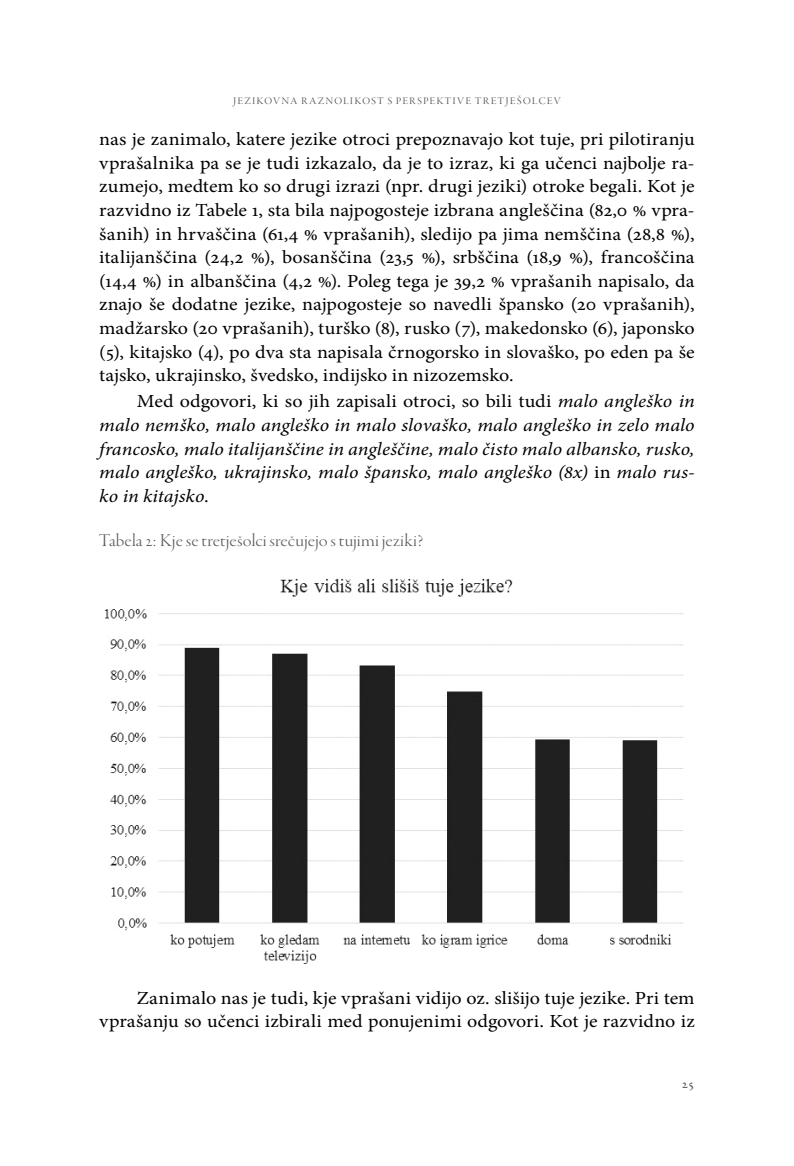
<style>
.page{position:relative;width:794px;height:1166px;background:#fff}
.page>*{position:absolute;margin:0;border:0;box-sizing:border-box;transform-origin:0 0}
.t1{font:18.55px/23.6px "Minion Pro";color:#000;text-align:justify;scale:1.08 1}
.t2{font:italic 18.55px/23.6px "Minion Pro";color:#000;text-align:justify;scale:1.08 1}
.t3{font:18.55px "Garamond Premr Pro Lt Disp";letter-spacing:-.04em;color:#58595b;scale:1.08 1}
.t4{font:14px "Garamond Premr Pro Lt Disp";letter-spacing:.075em;color:#58595b}
.t5{font:500 13.47px "Garamond Premr Pro";color:#58595b;scale:1.08 1}
.s1{font-style:normal}
</style>
<div class="page">
<img style="left:104px;top:578px;width:580px;height:386px">
<p class="t4" style="left:233px;top:92px;width:329px">jezikovna raznolikost s perspektive tretješolcev</p>
<p class="t1" style="left:99px;top:127px;width:553px">nas je zanimalo, katere jezike otroci prepoznavajo kot tuje, pri pilotiranju vprašalnika pa se je tudi izkazalo, da je to izraz, ki ga učenci najbolje ra&shy;zumejo, medtem ko so drugi izrazi (npr. drugi jeziki) otroke begali. Kot je razvidno iz Tabele 1, sta bila najpogosteje izbrana angleščina (82,0 % vpra&shy;šanih) in hrvaščina (61,4 % vprašanih), sledijo pa jima nemščina (28,8 %), italijanščina (24,2 %), bosanščina (23,5 %), srbščina (18,9 %), francoščina (14,4 %) in albanščina (4,2 %). Poleg tega je 39,2 % vprašanih napisalo, da znajo še dodatne jezike, najpogosteje so navedli špansko (20 vprašanih), madžarsko (20 vprašanih), turško (8), rusko (7), makedonsko (6), japonsko (5), kitajsko (4), po dva sta napisala črnogorsko in slovaško, po eden pa še tajsko, ukrajinsko, švedsko, indijsko in nizozemsko.</p>
<p class="t2" style="left:99px;top:390px;width:553px;text-indent:38px"><span class="s1">Med odgovori, ki so jih zapisali otroci, so bili tudi</span> malo angleško in malo nemško, malo angleško in malo slovaško, malo angleško in zelo malo francosko, malo italijanščine in angleščine, malo čisto malo albansko, rusko, malo angleško, ukrajinsko, malo špansko, malo angleško (8x) <span class="s1">in</span> malo rus&shy;ko in kitajsko<span class="s1">.</span></p>
<p class="t3" style="left:99px;top:530px;width:301px">Tabela 2: Kje se tretješolci srečujejo s tujimi jeziki?</p>
<p class="t1" style="left:99px;top:986px;width:553px;text-align:right">Zanimalo nas je tudi, kje vprašani vidijo oz. slišijo tuje jezike. Pri tem vprašanju so učenci izbirali med ponujenimi odgovori. Kot je razvidno iz</p>
<p class="t5" style="left:681px;top:1075px;width:14px">25</p>
</div>
